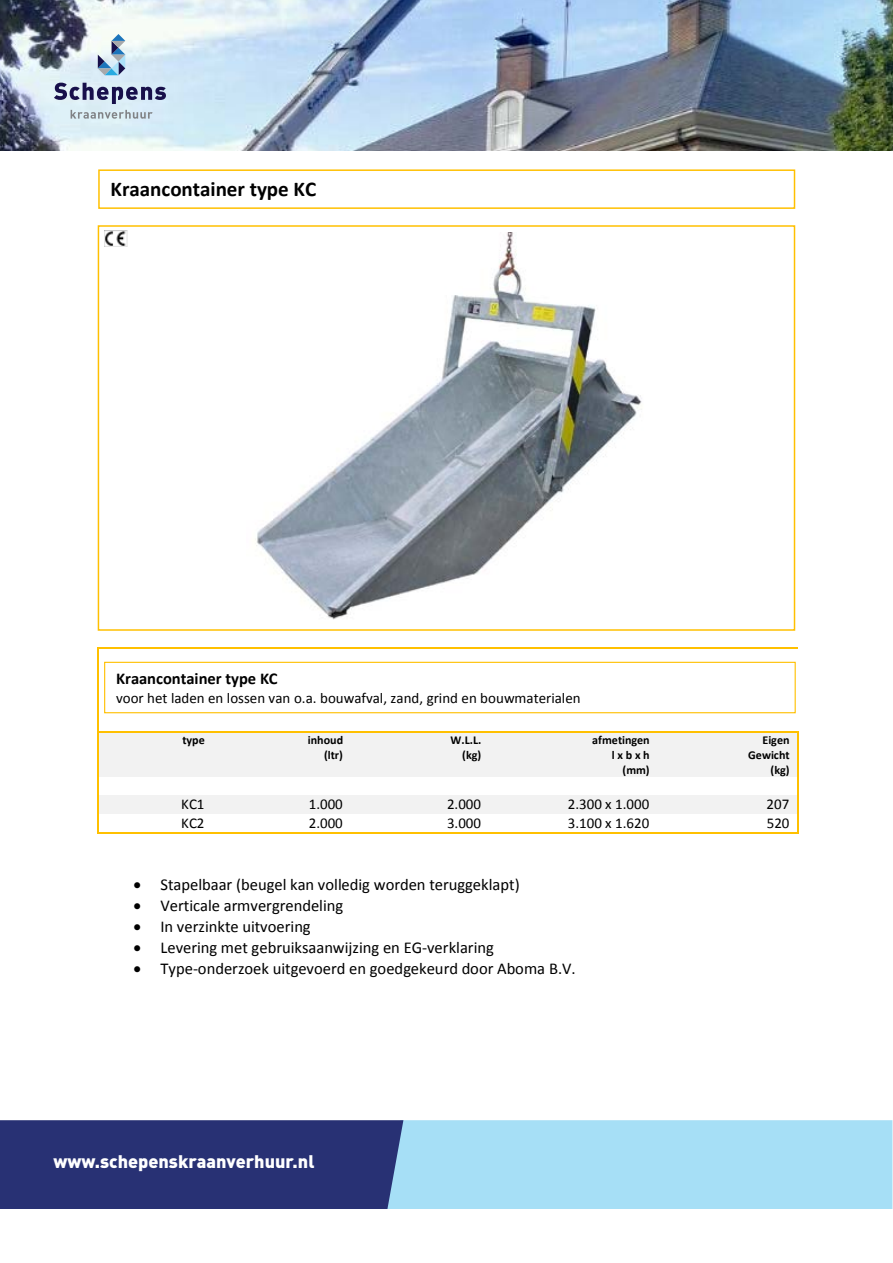
<style>
.page{position:relative;width:893px;height:1263px;background:#fff}
.page>*{position:absolute;margin:0;border:0;box-sizing:border-box;transform-origin:0 0}
.t1{font:700 21px "Calibri";color:#000}
.t2{font:900 18px "DINOT";color:#fff}
.t3{font:16.5px "Calibri";color:#000}
.t4{font:700 16.5px "Calibri";letter-spacing:-.005em;color:#000}
.t5{font:15px "Calibri";color:#000}
.t6{font:700 12px/14.5px "Calibri";color:#000;text-align:right}
</style>
<div class="page">
<img style="left:255px;top:232px;width:387px;height:388px">
<div style="left:98px;top:169px;width:697px;height:40px;border:2px solid #ffc000"></div>
<hr style="left:99px;top:647px;width:114px;height:2px;background:#ffc000">
<hr style="left:214px;top:647px;width:137px;height:2px;background:#ffc000">
<hr style="left:352px;top:647px;width:137px;height:2px;background:#ffc000">
<hr style="left:491px;top:647px;width:167px;height:2px;background:#ffc000">
<hr style="left:659px;top:647px;width:139px;height:2px;background:#ffc000">
<hr style="left:98px;top:649px;width:1px;height:66px;background:#ffc000">
<div style="left:99px;top:733px;width:7px;height:15px;background:#f2f2f2"></div>
<div style="left:205px;top:733px;width:8px;height:15px;background:#f2f2f2"></div>
<div style="left:99px;top:748px;width:114px;height:29px;background:#f2f2f2"></div>
<div style="left:106px;top:733px;width:99px;height:15px;background:#f2f2f2"></div>
<div style="left:213px;top:733px;width:8px;height:29px;background:#f2f2f2"></div>
<div style="left:343px;top:733px;width:8px;height:29px;background:#f2f2f2"></div>
<div style="left:213px;top:762px;width:138px;height:15px;background:#f2f2f2"></div>
<div style="left:221px;top:733px;width:122px;height:15px;background:#f2f2f2"></div>
<div style="left:221px;top:748px;width:122px;height:14px;background:#f2f2f2"></div>
<div style="left:351px;top:733px;width:8px;height:29px;background:#f2f2f2"></div>
<div style="left:481px;top:733px;width:8px;height:29px;background:#f2f2f2"></div>
<div style="left:351px;top:762px;width:138px;height:15px;background:#f2f2f2"></div>
<div style="left:359px;top:733px;width:122px;height:15px;background:#f2f2f2"></div>
<div style="left:359px;top:748px;width:122px;height:14px;background:#f2f2f2"></div>
<div style="left:489px;top:733px;width:8px;height:44px;background:#f2f2f2"></div>
<div style="left:650px;top:733px;width:8px;height:44px;background:#f2f2f2"></div>
<div style="left:497px;top:733px;width:153px;height:15px;background:#f2f2f2"></div>
<div style="left:497px;top:748px;width:153px;height:14px;background:#f2f2f2"></div>
<div style="left:497px;top:762px;width:153px;height:15px;background:#f2f2f2"></div>
<div style="left:658px;top:733px;width:8px;height:44px;background:#f2f2f2"></div>
<div style="left:789px;top:733px;width:8px;height:44px;background:#f2f2f2"></div>
<div style="left:666px;top:733px;width:123px;height:15px;background:#f2f2f2"></div>
<div style="left:666px;top:748px;width:123px;height:14px;background:#f2f2f2"></div>
<div style="left:666px;top:762px;width:123px;height:15px;background:#f2f2f2"></div>
<svg style="left:98px;top:715px;width:1px;height:18px"></svg>
<hr style="left:99px;top:731px;width:114px;height:2px;background:#ffc000">
<hr style="left:214px;top:731px;width:137px;height:2px;background:#ffc000">
<hr style="left:352px;top:731px;width:137px;height:2px;background:#ffc000">
<hr style="left:491px;top:731px;width:167px;height:2px;background:#ffc000">
<hr style="left:659px;top:731px;width:138px;height:2px;background:#ffc000">
<hr style="left:98px;top:733px;width:1px;height:44px;background:#ffc000">
<hr style="left:797px;top:733px;width:1px;height:44px;background:#ffc000">
<div style="left:99px;top:795px;width:7px;height:18px;background:#f2f2f2"></div>
<div style="left:205px;top:795px;width:8px;height:18px;background:#f2f2f2"></div>
<div style="left:106px;top:795px;width:99px;height:18px;background:#f2f2f2"></div>
<div style="left:213px;top:795px;width:8px;height:18px;background:#f2f2f2"></div>
<div style="left:343px;top:795px;width:8px;height:18px;background:#f2f2f2"></div>
<div style="left:221px;top:795px;width:122px;height:18px;background:#f2f2f2"></div>
<div style="left:351px;top:795px;width:8px;height:18px;background:#f2f2f2"></div>
<div style="left:481px;top:795px;width:8px;height:18px;background:#f2f2f2"></div>
<div style="left:359px;top:795px;width:122px;height:18px;background:#f2f2f2"></div>
<div style="left:489px;top:795px;width:8px;height:18px;background:#f2f2f2"></div>
<div style="left:650px;top:795px;width:8px;height:18px;background:#f2f2f2"></div>
<div style="left:497px;top:795px;width:153px;height:18px;background:#f2f2f2"></div>
<div style="left:658px;top:795px;width:8px;height:18px;background:#f2f2f2"></div>
<div style="left:789px;top:795px;width:8px;height:18px;background:#f2f2f2"></div>
<div style="left:666px;top:795px;width:123px;height:18px;background:#f2f2f2"></div>
<svg style="left:98px;top:777px;width:1px;height:56px"></svg>
<hr style="left:99px;top:832px;width:114px;height:1px;background:#ffc000">
<hr style="left:213px;top:832px;width:138px;height:1px;background:#ffc000">
<hr style="left:351px;top:832px;width:138px;height:1px;background:#ffc000">
<hr style="left:489px;top:832px;width:169px;height:1px;background:#ffc000">
<hr style="left:658px;top:832px;width:139px;height:1px;background:#ffc000">
<svg style="left:797px;top:777px;width:1px;height:56px"></svg>
<img style="left:105px;top:231px;width:23px;height:16px">
<div style="left:104px;top:662px;width:692px;height:51px;border:1px solid #ffc000"></div>
<div style="left:403px;top:1120px;width:489px;height:89px;background:#a6dff6"></div>
<img style="left:1px;top:0;width:892px;height:151px">
<div style="left:0;top:1120px;width:403px;height:89px;background:#283174"></div>
<svg style="left:98px;top:34px;width:27px;height:41px"></svg>
<svg style="left:71px;top:110px;width:82px;height:9px"></svg>
<svg style="left:54px;top:83px;width:112px;height:21px;background:#929ab6"></svg>
<p class="t1" style="left:111px;top:176px;width:207px">Kraancontainer type KC</p>
<p class="t4" style="left:116px;top:668px;width:163px">Kraancontainer type KC</p>
<p class="t5" style="left:116px;top:688px;width:466px">voor het laden en lossen van o.a. bouwafval, zand, grind en bouwmaterialen</p>
<p class="t6" style="left:182px;top:733px;width:24px">type</p>
<p class="t6" style="left:308px;top:733px;width:37px">inhoud (ltr)</p>
<p class="t6" style="left:451px;top:733px;width:32px">W.L.L. (kg)</p>
<p class="t6" style="left:592px;top:733px;width:59px">afmetingen l x b x h (mm)</p>
<p class="t6" style="left:748px;top:733px;width:43px">Eigen<br>Gewicht (kg)</p>
<p class="t5" style="left:181px;top:795px;width:25px">KC1</p>
<p class="t5" style="left:309px;top:795px;width:36px">1.000</p>
<p class="t5" style="left:447px;top:795px;width:36px">2.000</p>
<p class="t5" style="left:568px;top:795px;width:83px">2.300 x 1.000</p>
<p class="t5" style="left:767px;top:795px;width:24px">207</p>
<p class="t5" style="left:181px;top:813px;width:25px">KC2</p>
<p class="t5" style="left:309px;top:813px;width:36px">2.000</p>
<p class="t5" style="left:447px;top:813px;width:36px">3.000</p>
<p class="t5" style="left:568px;top:813px;width:83px">3.100 x 1.620</p>
<p class="t5" style="left:767px;top:813px;width:24px">520</p>
<p class="t3" style="left:133px;top:874px;width:388px">• Stapelbaar (beugel kan volledig worden teruggeklapt)</p>
<p class="t3" style="left:133px;top:895px;width:211px">• Verticale armvergrendeling</p>
<p class="t3" style="left:133px;top:916px;width:179px">• In verzinkte uitvoering</p>
<p class="t3" style="left:133px;top:937px;width:362px">• Levering met gebruiksaanwijzing en EG-verklaring</p>
<p class="t3" style="left:133px;top:958px;width:444px">• Type-onderzoek uitgevoerd en goedgekeurd door Aboma B.V.</p>
<p class="t2" style="left:53px;top:1149px;width:263px">www.schepenskraanverhuur.nl</p>
</div>
